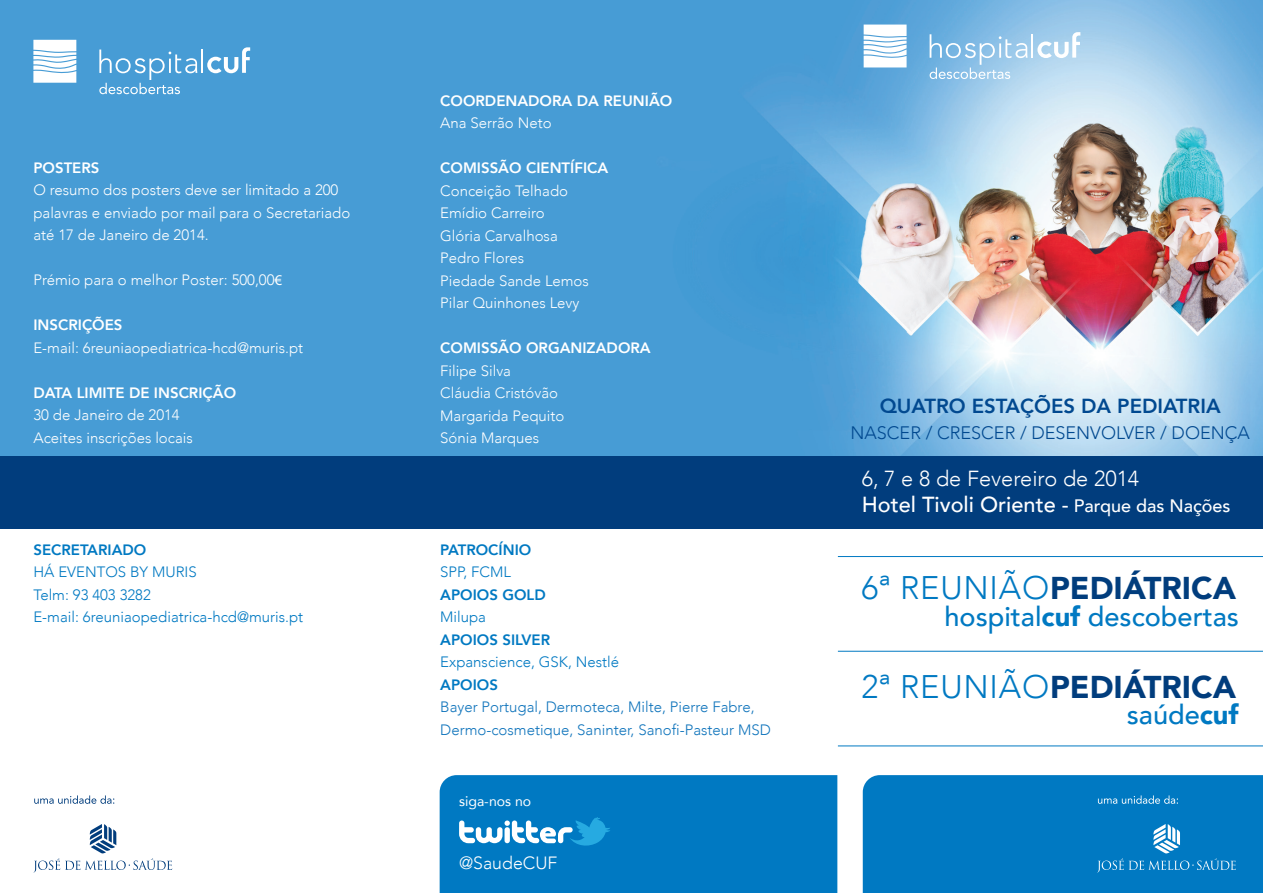
<style>
.page{position:relative;width:1263px;height:893px;background:#fff}
.page>*{position:absolute;margin:0;border:0;box-sizing:border-box;transform-origin:0 0}
.t1{font:900 31.5px "Avenir";color:#013d7d}
.t2{font:500 27.15px "Avenir";color:#0079c2}
.t3{font:300 21.75px/26.1px "Avenir";color:#fff}
.t4{font:800 20.25px "Avenir";color:#014990}
.t5{font:300 18px "Avenir";color:#014990}
.t6{font:300 17.7px "Avenir";color:#fff}
.t7{font:300 15px/22.5px "Avenir";color:#fff}
.t8{font:300 15px/22.5px "Avenir";color:#0079c2}
.t9{font:800 15px "Avenir";color:#fff}
.t10{font:300 15px/22.5px "Avenir";color:#1175bc}
.t11{font:800 15px "Avenir";color:#0079c2}
.t12{font:14.1px "Avenir";color:#fff}
.s1{font-family:"Myriad Pro";font-weight:400}
.s2{font-weight:500}
.s3{font-weight:500;font-size:18px}
.s4{font-weight:300;font-size:32.55px;color:#0079c2}
.s5{font-weight:900}
</style>
<div class="page">
<img style="left:0;top:0;width:1263px;height:456px">
<div style="left:863px;top:775px;width:400px;height:118px;background:#0079c2"></div>
<div style="left:440px;top:775px;width:397px;height:118px;background:#0079c2"></div>
<div style="left:0;top:456px;width:1263px;height:73px;background:#013d7d"></div>
<svg style="left:1098px;top:795px;width:80px;height:9px"></svg>
<svg style="left:1097px;top:824px;width:139px;height:49px;background:#1885c7"></svg>
<svg style="left:34px;top:795px;width:80px;height:9px"></svg>
<svg style="left:33px;top:824px;width:139px;height:49px"></svg>
<svg style="left:459px;top:817px;width:151px;height:30px"></svg>
<svg style="left:1037px;top:32px;width:43px;height:26px"></svg>
<hr style="left:1031px;top:34px;width:2px;height:24px;background:#fff">
<svg style="left:929px;top:34px;width:98px;height:45px;background:#9bc8e9"></svg>
<svg style="left:864px;top:25px;width:42px;height:42px"></svg>
<svg style="left:207px;top:47px;width:43px;height:26px"></svg>
<hr style="left:201px;top:50px;width:2px;height:23px;background:#fff">
<svg style="left:99px;top:50px;width:98px;height:44px;background:#65acdb"></svg>
<svg style="left:33px;top:40px;width:43px;height:43px"></svg>
<hr style="left:838px;top:556px;width:425px;height:1px;background:#0079c2">
<hr style="left:838px;top:651px;width:425px;height:1px;background:#0079c2">
<hr style="left:838px;top:745px;width:425px;height:1px;background:#0079c2">
<p class="t9" style="left:33px;top:156px;width:68px">POSTERS</p>
<p class="t7" style="left:33px;top:179px;width:318px">O resumo dos posters deve ser limitado a 200 palavras e enviado por mail para o Secretariado até 17 de Janeiro de 2014.</p>
<p class="t7" style="left:33px;top:269px;width:250px">Prémio para o melhor Poster: 500,00<span class="s1">€</span></p>
<p class="t9" style="left:33px;top:313px;width:91px">INSCRIÇÕES</p>
<p class="t7" style="left:33px;top:336px;width:271px">E-mail: 6reuniaopediatrica-hcd@muris.pt</p>
<p class="t9" style="left:33px;top:381px;width:204px">DATA LIMITE DE INSCRIÇÃO</p>
<p class="t7" style="left:33px;top:404px;width:161px">30 de Janeiro de 2014<br>Aceites inscrições locais</p>
<p class="t9" style="left:440px;top:89px;width:234px">COORDENADORA DA REUNIÃO</p>
<p class="t7" style="left:440px;top:112px;width:113px">Ana Serrão Neto</p>
<p class="t9" style="left:440px;top:156px;width:170px">COMISSÃO CIENTÍFICA</p>
<p class="t7" style="left:440px;top:179px;width:150px">Conceição Telhado<br>Emídio Carreiro<br>Glória Carvalhosa<br>Pedro Flores<br>Piedade Sande Lemos<br>Pilar Quinhones Levy</p>
<p class="t9" style="left:440px;top:336px;width:212px">COMISSÃO ORGANIZADORA</p>
<p class="t7" style="left:440px;top:359px;width:126px">Filipe Silva<br>Cláudia Cristóvão<br>Margarida Pequito<br>Sónia Marques</p>
<h3 class="t4" style="left:880px;top:390px;width:343px">QUATRO ESTAÇÕES DA PEDIATRIA</h3>
<p class="t5" style="left:850px;top:422px;width:401px">NASCER / CRESCER / DESENVOLVER / DOENÇA</p>
<h3 class="t3" style="left:862px;top:465px;width:370px">6, 7 e 8 de Fevereiro de 2014<br><span class="s2">Hotel Tivoli Oriente -</span> <span class="s3">Parque das Nações</span></h3>
<p class="t11" style="left:440px;top:538px;width:93px">PATROCÍNIO</p>
<p class="t8" style="left:440px;top:561px;width:72px">SPP, FCML</p>
<p class="t11" style="left:440px;top:583px;width:107px">APOIOS GOLD</p>
<p class="t8" style="left:440px;top:606px;width:47px">Milupa</p>
<p class="t11" style="left:440px;top:628px;width:112px">APOIOS SILVER</p>
<p class="t8" style="left:440px;top:651px;width:180px">Expanscience, GSK, Nestlé</p>
<p class="t11" style="left:440px;top:673px;width:59px">APOIOS</p>
<p class="t10" style="left:440px;top:696px;width:332px">Bayer Portugal, Dermoteca, Milte, Pierre Fabre,<br>Dermo-cosmetique, Saninter, Sanofi-Pasteur MSD</p>
<p class="t11" style="left:33px;top:538px;width:115px">SECRETARIADO</p>
<p class="t8" style="left:33px;top:561px;width:271px">HÁ EVENTOS BY MURIS<br>Telm: 93 403 3282<br>E-mail: 6reuniaopediatrica-hcd@muris.pt</p>
<h1 class="t1" style="left:861px;top:561px;width:376px"><span class="s4">6ª REUNIÃO</span>PEDIÁTRICA</h1>
<h2 class="t2" style="left:944px;top:593px;width:296px">hospital<span class="s5">cuf</span> descobertas</h2>
<h1 class="t1" style="left:861px;top:660px;width:376px"><span class="s4">2ª REUNIÃO</span>PEDIÁTRICA</h1>
<h2 class="t2" style="left:1127px;top:691px;width:113px">saúde<span class="s5">cuf</span></h2>
<p class="t12" style="left:459px;top:789px;width:74px">siga-nos no</p>
<p class="t6" style="left:459px;top:852px;width:100px">@SaudeCUF</p>
</div>
